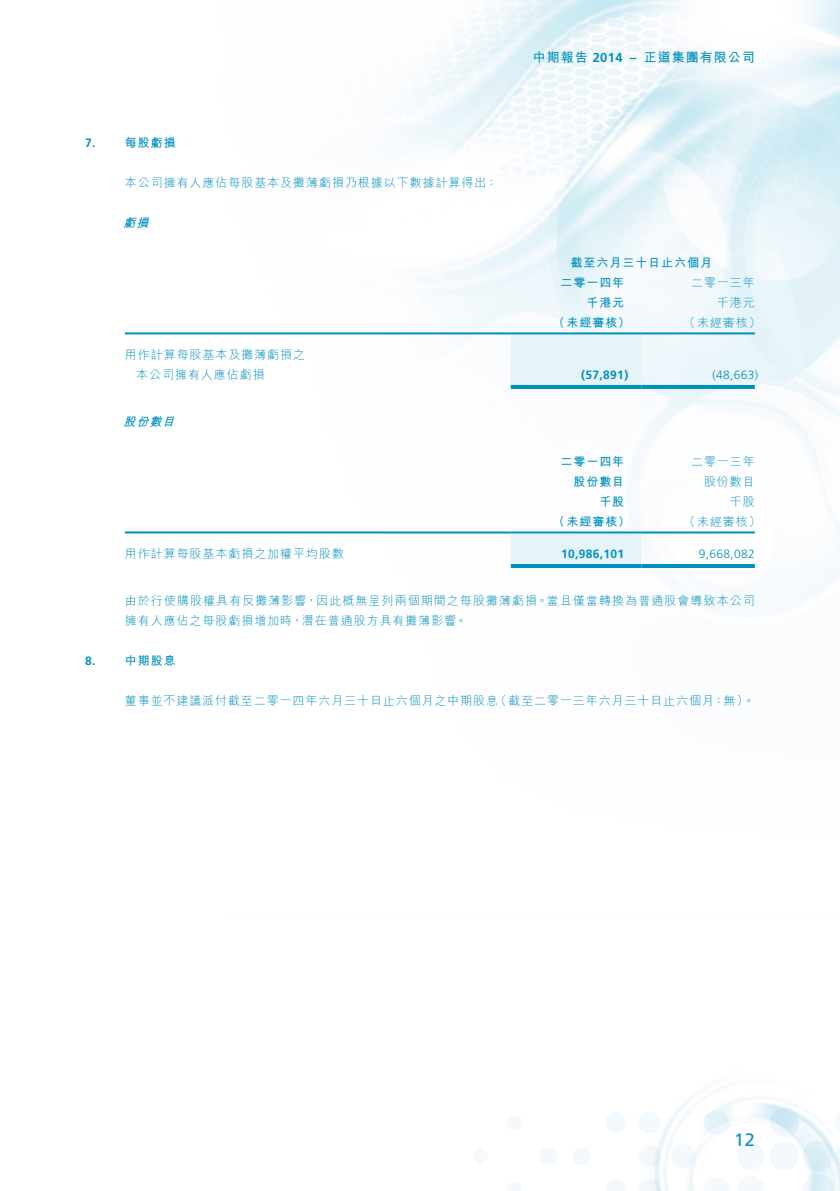
<style>
.page{position:relative;width:840px;height:1191px;background:#fff}
.page>*{position:absolute;margin:0;border:0;box-sizing:border-box;transform-origin:0 0}
.t1{font:18px "Frutiger LT Std";color:#0090be}
.t2{font:700 13px "M Hei HK";letter-spacing:.08em;color:#0090be}
.t3{font:700 13px "Frutiger LT Std";color:#0090be}
.Notes{font:300 12px/20px "M Hei HK";letter-spacing:.08em;color:#0090be}
.Notes-2{font:700 12px "M Hei HK";letter-spacing:.08em;color:#0090be}
.Notes-3{font:700 12px "Frutiger LT Std";letter-spacing:.03em;color:#0090be}
.Notes-4{font:300 12px "Frutiger LT Std";color:#0090be}
.Notes_HD1{font:700 12px "M Hei HK";letter-spacing:.08em;color:#0090be}
.Notes_HD2{font:italic 700 12px "M Hei HK";color:#0090be}
.Notes_HD1-2{font:700 12px "Frutiger LT Std";color:#0090be}
.s1{font-family:"Frutiger LT Std"}
</style>
<div class="page">
<img style="left:124px;top:0;width:715px;height:616px">
<img style="left:645px;top:1091px;width:157px;height:100px">
<div style="left:473px;top:1149px;width:14px;height:14px;background:#f3f9fc;border-radius:50%"></div>
<svg style="left:507px;top:1182px;width:15px;height:9px"></svg>
<div style="left:506px;top:1114px;width:16px;height:16px;background:#f3f9fc;border-radius:50%"></div>
<div style="left:539px;top:1147px;width:17px;height:17px;background:#f3f9fc;border-radius:50%"></div>
<div style="left:572px;top:1146px;width:19px;height:19px;background:#f3f9fc;border-radius:50%"></div>
<svg style="left:606px;top:1180px;width:19px;height:11px"></svg>
<div style="left:605px;top:1112px;width:20px;height:20px;background:#f3f9fc;border-radius:50%"></div>
<svg style="left:639px;top:1178px;width:21px;height:13px"></svg>
<div style="left:638px;top:1145px;width:22px;height:22px;background:#f3f9fc;border-radius:50%"></div>
<div style="left:638px;top:1111px;width:22px;height:22px;background:#f3f9fc;border-radius:50%"></div>
<div style="left:670px;top:1144px;width:24px;height:24px;background:#f3f9fc;border-radius:50%"></div>
<svg style="left:703px;top:1177px;width:26px;height:14px"></svg>
<div style="left:703px;top:1109px;width:26px;height:26px;background:#e6f2f8;border-radius:50%"></div>
<svg style="left:736px;top:1176px;width:28px;height:15px"></svg>
<div style="left:736px;top:1142px;width:28px;height:27px;background:#f3f9fc;border-radius:50%"></div>
<div style="left:769px;top:1141px;width:29px;height:29px;background:#f3f9fc;border-radius:50%"></div>
<svg style="left:769px;top:1107px;width:29px;height:30px"></svg>
<svg style="left:802px;top:1113px;width:37px;height:78px"></svg>
<div style="left:510px;top:334px;width:131px;height:51px;background:#e5f4f9"></div>
<hr style="left:125px;top:332px;width:385px;height:2px;background:#0090be">
<hr style="left:510px;top:332px;width:131px;height:2px;background:#0090be">
<hr style="left:641px;top:332px;width:113px;height:2px;background:#0090be">
<hr style="left:510px;top:385px;width:131px;height:4px;background:#0090be">
<hr style="left:641px;top:385px;width:113px;height:4px;background:#0090be">
<div style="left:510px;top:533px;width:131px;height:31px;background:#e5f4f9"></div>
<hr style="left:125px;top:531px;width:385px;height:2px;background:#0090be">
<hr style="left:510px;top:531px;width:131px;height:2px;background:#0090be">
<hr style="left:641px;top:531px;width:113px;height:2px;background:#0090be">
<hr style="left:510px;top:564px;width:131px;height:4px;background:#0090be">
<hr style="left:641px;top:564px;width:113px;height:4px;background:#0090be">
<p class="t2" style="left:532px;top:48px;width:91px">中期報告 <span class="s1">2014</span></p>
<p class="t3" style="left:629px;top:50px;width:8px">–</p>
<p class="t2" style="left:643px;top:48px;width:113px">正道集團有限公司</p>
<p class="Notes_HD1-2" style="left:85px;top:136px;width:12px">7.</p>
<p class="Notes_HD1-2" style="left:85px;top:654px;width:12px">8.</p>
<p class="Notes_HD1" style="left:125px;top:134px;width:52px">每股虧損</p>
<p class="Notes" style="left:125px;top:172px;width:374px">本公司擁有人應佔每股基本及攤薄虧損乃根據以下數據計算得出：</p>
<p class="Notes_HD2" style="left:123px;top:214px;width:31px">虧損</p>
<p class="Notes" style="left:125px;top:344px;width:182px">用作計算每股基本及攤薄虧損之</p>
<p class="Notes" style="left:136px;top:364px;width:130px">本公司擁有人應佔虧損</p>
<p class="Notes_HD2" style="left:123px;top:413px;width:56px">股份數目</p>
<p class="Notes-2" style="left:570px;top:254px;width:143px">截至六月三十日止六個月</p>
<p class="Notes" style="left:690px;top:272px;width:65px">二零一三年</p>
<p class="Notes-2" style="left:560px;top:274px;width:65px">二零一四年</p>
<p class="Notes-2" style="left:586px;top:294px;width:39px">千港元</p>
<p class="Notes" style="left:716px;top:292px;width:39px">千港元</p>
<p class="Notes-2" style="left:552px;top:314px;width:79px">（未經審核）</p>
<p class="Notes" style="left:683px;top:312px;width:79px">（未經審核(</p>
<p class="Notes-3" style="left:581px;top:368px;width:49px">)57,891(</p>
<p class="Notes-4" style="left:712px;top:368px;width:47px">)48,663(</p>
<p class="Notes-2" style="left:560px;top:453px;width:65px">二零一四年</p>
<p class="Notes" style="left:690px;top:451px;width:65px">二零一三年</p>
<p class="Notes-2" style="left:573px;top:473px;width:52px">股份數目</p>
<p class="Notes" style="left:703px;top:471px;width:52px">股份數目</p>
<p class="Notes-2" style="left:599px;top:493px;width:26px">千股</p>
<p class="Notes" style="left:729px;top:491px;width:26px">千股</p>
<p class="Notes-2" style="left:552px;top:513px;width:79px">（未經審核）</p>
<p class="Notes" style="left:683px;top:511px;width:79px">（未經審核(</p>
<p class="Notes" style="left:125px;top:543px;width:220px">用作計算每股基本虧損之加權平均股數</p>
<p class="Notes" style="left:125px;top:590px;width:631px">由於行使購股權具有反攤薄影響，因此概無呈列兩個期間之每股攤薄虧損。當且僅當轉換為普通股會導致本公司擁有人應佔之每股虧損增加時，潛在普通股方具有攤薄影響。</p>
<p class="Notes_HD1" style="left:125px;top:652px;width:52px">中期股息</p>
<p class="Notes-3" style="left:561px;top:547px;width:65px">10,986,101</p>
<p class="Notes-4" style="left:698px;top:547px;width:58px">9,668,082</p>
<p class="Notes" style="left:125px;top:690px;width:374px">董事並不建議派付截至二零一四年六月三十日止六個月之中期股息</p>
<p class="Notes" style="left:494px;top:690px;width:261px">（截至二零一三年六月三十日止六個月：無 。(</p>
<h1 class="t1" style="left:733px;top:1129px;width:22px">12</h1>
</div>
